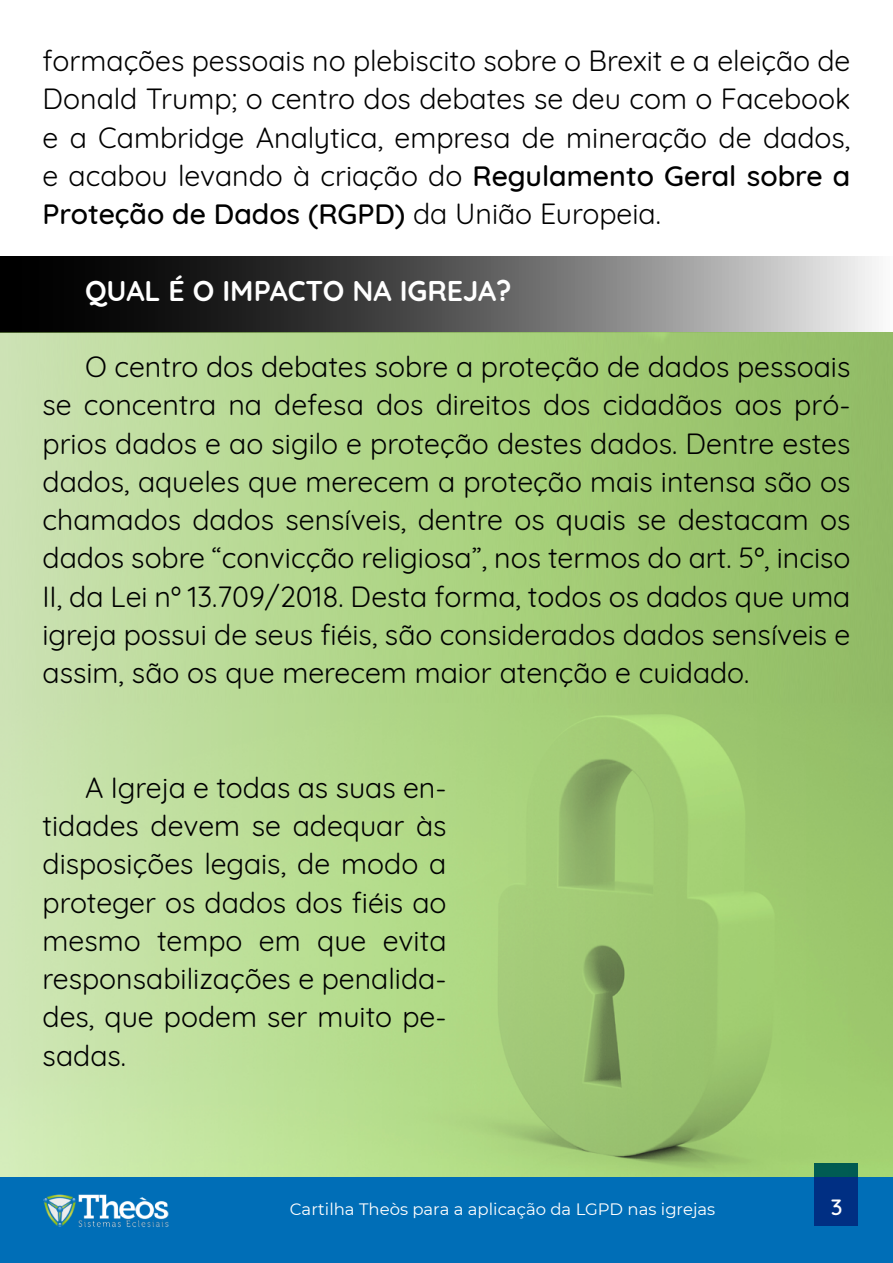
<style>
.page{position:relative;width:893px;height:1263px;background:#fff}
.page>*{position:absolute;margin:0;border:0;box-sizing:border-box;transform-origin:0 0}
.t1{font:28.5px/38.2px "Quicksand";color:#000;text-align:justify}
.t2{font:700 28.5px "Quicksand";color:#fff}
.t3{font:500 22.5px "Quicksand";color:#fff}
.t4{font:16.5px "Montserrat";color:#fff}
.s1{font-weight:500}
</style>
<div class="page">
<svg style="left:0;top:256px;width:893px;height:77px;background:#606160"></svg>
<img style="left:0;top:333px;width:893px;height:371px">
<img style="left:0;top:704px;width:893px;height:474px">
<div style="left:0;top:1178px;width:893px;height:85px;background:#006eb7"></div>
<img style="left:43px;top:1194px;width:126px;height:34px">
<svg style="left:814px;top:1163px;width:44px;height:63px;background:#003878"></svg>
<p class="t1" style="left:43px;top:39px;width:809px">formações pessoais no plebiscito sobre o Brexit e a eleição de Donald Trump; o centro dos debates se deu com o Facebook e a Cambridge Analytica, empresa de mineração de dados, e acabou levando à criação do <span class="s1">Regulamento Geral sobre a Proteção de Dados (RGPD)</span> da União Europeia.</p>
<p class="t2" style="left:85px;top:267px;width:428px">QUAL É O IMPACTO NA IGREJA?</p>
<p class="t1" style="left:43px;top:345px;width:809px;text-indent:43px">O centro dos debates sobre a proteção de dados pessoais se concentra na defesa dos direitos dos cidadãos aos pró&shy;prios dados e ao sigilo e proteção destes dados. Dentre estes dados, aqueles que merecem a proteção mais intensa são os chamados dados sensíveis, dentre os quais se destacam os dados sobre “convicção religiosa”, nos termos do art. 5º, inciso II, da Lei nº 13.709/2018. Desta forma, todos os dados que uma igreja possui de seus fiéis, são considerados dados sensíveis e assim, são os que merecem maior atenção e cuidado.</p>
<p class="t1" style="left:43px;top:766px;width:405px;text-indent:43px">A Igreja e todas as suas en&shy;tidades devem se adequar às disposições legais, de modo a proteger os dados dos fiéis ao mesmo tempo em que evita responsabilizações e penalida&shy;des, que podem ser muito pe&shy;sadas.</p>
<p class="t4" style="left:290px;top:1198px;width:427px">Cartilha Theòs para a aplicação da LGPD nas igrejas</p>
<p class="t3" style="left:831px;top:1189px;width:13px">3</p>
</div>
